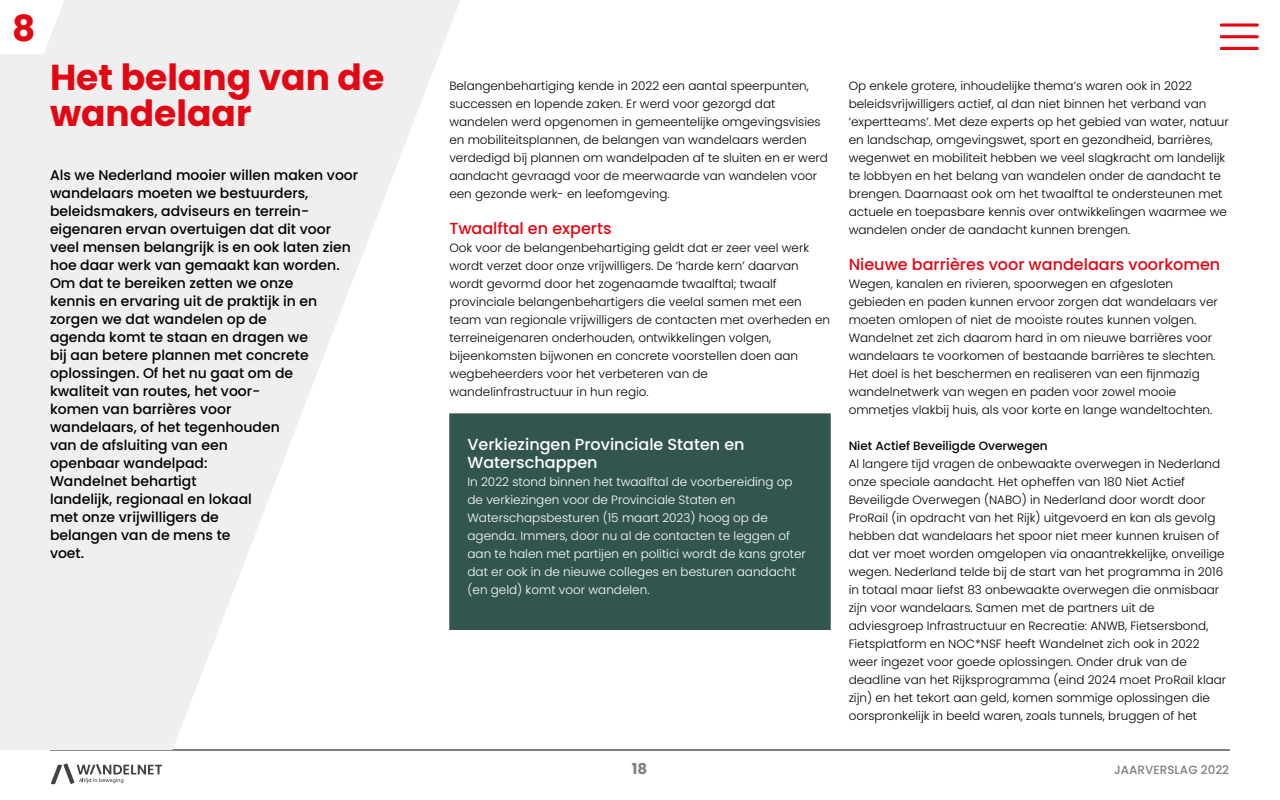
<style>
.page{position:relative;width:1280px;height:800px;background:#fff}
.page>*{position:absolute;margin:0;border:0;box-sizing:border-box;transform-origin:0 0}
.Hoofdstuktitel{font:700 36px "Poppins";color:#e30613}
.Kop_alinea{font:500 16px "Poppins";color:#e30613}
.Kop_alinea-2{font:500 16px/18px "Poppins";color:#fff}
.t1{font:700 15px "Poppins";color:#808080}
.Inleiding_hoofdstuk{font:500 14px/18px "Poppins";color:#000}
.Platte_tekst{font:300 12px/18px "Poppins";color:#000}
.Platte_tekst-2{font:300 12px/18px "Poppins";color:#fff}
.Platte_tekst-3{font:500 12px "Poppins";color:#000}
.t2{font:500 12px "Poppins";color:#808080}
</style>
<div class="page">
<svg style="left:1220px;top:47px;width:39px;height:3px"></svg>
<svg style="left:1220px;top:23px;width:39px;height:4px"></svg>
<svg style="left:1220px;top:35px;width:39px;height:3px"></svg>
<hr style="left:50px;top:750px;width:1180px;height:1px;background:#000">
<svg style="left:51px;top:764px;width:111px;height:20px"></svg>
<svg style="left:0;top:0;width:460px;height:750px;fill:#eeefee"></svg>
<svg style="left:0;top:0;width:64px;height:54px"></svg>
<div style="left:449px;top:413px;width:382px;height:217px;background:#325550;border:1px solid #325550"></div>
<p class="Hoofdstuktitel" style="left:12px;top:8px;width:25px">8</p>
<p class="Hoofdstuktitel" style="left:50px;top:57px;width:336px">Het belang van de</p>
<p class="Hoofdstuktitel" style="left:50px;top:93px;width:203px">wandelaar</p>
<p class="Inleiding_hoofdstuk" style="left:50px;top:166px;width:310px">Als we Nederland mooier willen maken voor wandelaars moeten we bestuurders, beleidsmakers, adviseurs en terrein&shy;eigenaren ervan overtuigen dat dit voor veel mensen belangrijk is en ook laten zien hoe daar werk van gemaakt kan worden.<br>Om dat te bereiken zetten we onze<br>kennis en ervaring uit de praktijk in en zorgen we dat wandelen op de<br>agenda komt te staan en dragen we<br>bij aan betere plannen met concrete oplossingen. Of het nu gaat om de<br>kwaliteit van routes, het voor-<br>komen van barrières voor<br>wandelaars, of het tegenhouden<br>van de afsluiting van een<br>openbaar wandelpad:<br>Wandelnet behartigt<br>landelijk, regionaal en lokaal<br>met onze vrijwilligers de<br>belangen van de mens te<br>voet.</p>
<p class="Platte_tekst" style="left:449px;top:77px;width:380px">Belangenbehartiging kende in 2022 een aantal speerpunten, successen en lopende zaken. Er werd voor gezorgd dat wandelen werd opgenomen in gemeentelijke omgevingsvisies en mobiliteitsplannen, de belangen van wandelaars werden verdedigd bij plannen om wandelpaden af te sluiten en er werd aandacht gevraagd voor de meerwaarde van wandelen voor een gezonde werk- en leefomgeving.</p>
<p class="Kop_alinea" style="left:449px;top:219px;width:164px">Twaalftal en experts</p>
<p class="Platte_tekst" style="left:449px;top:239px;width:382px">Ook voor de belangenbehartiging geldt dat er zeer veel werk wordt verzet door onze vrijwilligers. De ‘harde kern’ daarvan wordt gevormd door het zogenaamde twaalftal; twaalf provinciale belangenbehartigers die veelal samen met een team van regionale vrijwilligers de contacten met overheden en terreineigenaren onderhouden, ontwikkelingen volgen, bijeenkomsten bijwonen en concrete voorstellen doen aan wegbeheerders voor het verbeteren van de wandelinfrastructuur in hun regio.</p>
<p class="Kop_alinea-2" style="left:467px;top:435px;width:279px">Verkiezingen Provinciale Staten en<br>Waterschappen</p>
<p class="Platte_tekst-2" style="left:467px;top:473px;width:340px">In 2022 stond binnen het twaalftal de voorbereiding op de verkiezingen voor de Provinciale Staten en Waterschapsbesturen (15 maart 2023) hoog op de agenda. Immers, door nu al de contacten te leggen of aan te halen met partijen en politici wordt de kans groter dat er ook in de nieuwe colleges en besturen aandacht (en geld) komt voor wandelen.</p>
<p class="Platte_tekst" style="left:849px;top:77px;width:382px">Op enkele grotere, inhoudelijke thema’s waren ook in 2022 beleidsvrijwilligers actief, al dan niet binnen het verband van ‘expertteams’. Met deze experts op het gebied van water, natuur en landschap, omgevingswet, sport en gezondheid, barrières, wegenwet en mobiliteit hebben we veel slagkracht om landelijk te lobbyen en het belang van wandelen onder de aandacht te brengen. Daarnaast ook om het twaalftal te ondersteunen met actuele en toepasbare kennis over ontwikkelingen waarmee we wandelen onder de aandacht kunnen brengen.</p>
<p class="Kop_alinea" style="left:849px;top:255px;width:373px">Nieuwe barrières voor wandelaars voorkomen</p>
<p class="Platte_tekst" style="left:849px;top:275px;width:371px">Wegen, kanalen en rivieren, spoorwegen en afgesloten gebieden en paden kunnen ervoor zorgen dat wandelaars ver moeten omlopen of niet de mooiste routes kunnen volgen.<br>Wandelnet zet zich daarom hard in om nieuwe barrières voor wandelaars te voorkomen of bestaande barrières te slechten.<br>Het doel is het beschermen en realiseren van een fijnmazig wandelnetwerk van wegen en paden voor zowel mooie ommetjes vlakbij huis, als voor korte en lange wandeltochten.</p>
<p class="Platte_tekst-3" style="left:849px;top:439px;width:201px">Niet Actief Beveiligde Overwegen</p>
<p class="Platte_tekst" style="left:849px;top:455px;width:379px">Al langere tijd vragen de onbewaakte overwegen in Nederland onze speciale aandacht. Het opheffen van 180 Niet Actief Beveiligde Overwegen (NABO) in Nederland door wordt door ProRail (in opdracht van het Rijk) uitgevoerd en kan als gevolg hebben dat wandelaars het spoor niet meer kunnen kruisen of dat ver moet worden omgelopen via onaantrekkelijke, onveilige wegen. Nederland telde bij de start van het programma in 2016 in totaal maar liefst 83 onbewaakte overwegen die onmisbaar zijn voor wandelaars. Samen met de partners uit de adviesgroep Infrastructuur en Recreatie: ANWB, Fietsersbond, Fietsplatform en NOC*NSF heeft Wandelnet zich ook in 2022 weer ingezet voor goede oplossingen. Onder druk van de deadline van het Rijksprogramma (eind 2024 moet ProRail klaar zijn) en het tekort aan geld, komen sommige oplossingen die oorspronkelijk in beeld waren, zoals tunnels, bruggen of het</p>
<p class="t1" style="left:632px;top:760px;width:17px">18</p>
<p class="t2" style="left:1114px;top:763px;width:117px">JAARVERSLAG 2022</p>
</div>
